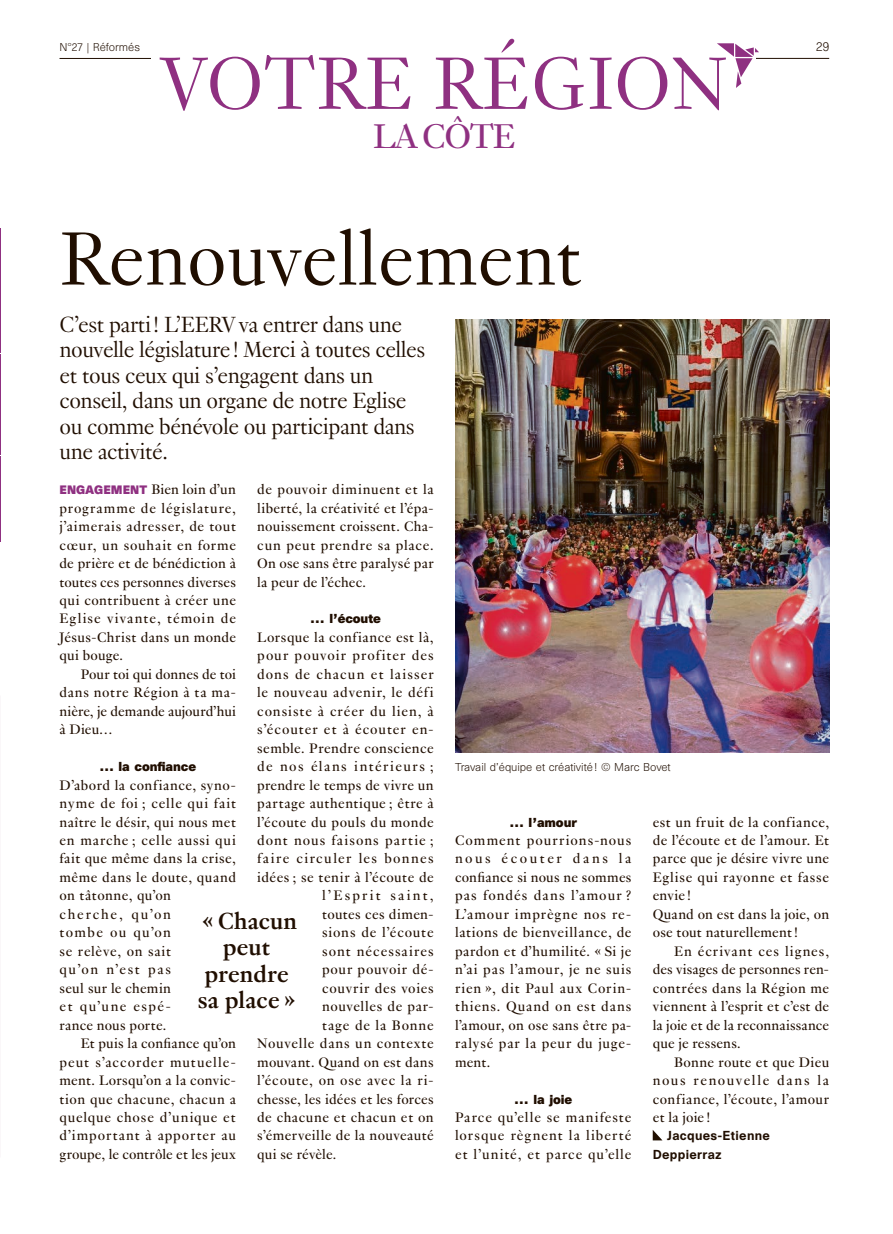
<style>
.page{position:relative;width:893px;height:1234px;background:#fff}
.page>*{position:absolute;margin:0;border:0;box-sizing:border-box;transform-origin:0 0}
.REF_Titres_indd{font:300 82.5px "Genath";color:#200e00}
.REF_Titres_indd-2{font:300 81px "Genath";letter-spacing:.01em;color:#8f3081}
.t1{font:37.5px "Genath";letter-spacing:-.03em;color:#8f3081}
.REF_Exergue_indd{font:700 25.5px/26.2px "Genath";letter-spacing:.01em;color:#200e00;text-align:center}
.REF_Chapeaux_indd{font:300 24px/25.5px "Genath";letter-spacing:-.02em;color:#200e00}
.REF_Texte_indd{font:15px/18.5px "Genath";letter-spacing:.04em;color:#200e00;text-align:justify}
.REF_P2_Rubriques_ind{font:15px/18.5px "Genath";letter-spacing:.04em;color:#200e00;text-align:justify}
.REF_Texte_indd-2{font:15px/18.5px "Genath";letter-spacing:.015em;color:#200e00}
.REF_Texte_indd-3{font:15px "Genath";letter-spacing:.07em;color:#200e00}
.REF_Texte_indd-4{font:15px "Genath";letter-spacing:.065em;color:#200e00}
.REF_Texte_indd-5{font:15px "Genath";letter-spacing:.02em;color:#200e00}
.REF_Texte_indd-6{font:15px "Genath";letter-spacing:.06em;color:#200e00}
.REF_Texte_indd-7{font:15px "Genath";letter-spacing:.09em;color:#200e00}
.REF_Texte_indd-8{font:15px "Genath";letter-spacing:.095em;color:#200e00}
.REF_Texte_indd-9{font:15px "Genath";letter-spacing:.14em;color:#200e00}
.REF_Texte_indd-10{font:15px "Genath";letter-spacing:.01em;color:#200e00}
.REF_Intertitre_indd{font:700 12px "Unica SB";letter-spacing:-.01em;color:#200e00}
.REF_Signatures_indd{font:500 12px "Unica SB";letter-spacing:.03em;color:#200e00}
.t2{font:300 12px "Unica SB";color:#200e00}
.REF_legendes_copyrig{font:300 10.5px "Unica SB";color:#200e00}
.s1{font-family:"Unica SB";font-weight:700;font-size:11.25px;color:#8f3081}
</style>
<div class="page">
<svg style="left:653px;top:1130px;width:9px;height:10px"></svg>
<img style="left:455px;top:319px;width:374px;height:433px">
<hr style="left:0;top:354px;width:1px;height:101px;background:#8f3081">
<hr style="left:0;top:456px;width:1px;height:85px;background:#8f3081">
<hr style="left:0;top:228px;width:1px;height:125px;background:#8f3081">
<hr style="left:60px;top:58px;width:769px;height:1px;background:#200e00">
<div style="left:151px;top:54px;width:605px;height:8px;background:#fff"></div>
<svg style="left:717px;top:43px;width:42px;height:45px"></svg>
<p class="REF_Titres_indd-2" style="left:161px;top:26px;width:569px">VOTRE RÉGION</p>
<p class="REF_legendes_copyrig" style="left:60px;top:41px;width:82px">N°27 | Réformés</p>
<p class="t2" style="left:816px;top:39px;width:15px">29</p>
<p class="t1" style="left:373px;top:110px;width:144px">LA CÔTE</p>
<p class="REF_Titres_indd" style="left:60px;top:200px;width:524px">Renouvellement</p>
<p class="REF_Chapeaux_indd" style="left:60px;top:309px;width:367px">C’est parti ! L’EERV va entrer dans une nouvelle législature ! Merci à toutes celles et tous ceux qui s’engagent dans un conseil, dans un organe de notre Eglise ou comme bénévole ou participant dans une activité.</p>
<p class="REF_P2_Rubriques_ind" style="left:60px;top:479px;width:178px"><span class="s1">ENGAGEMENT</span> Bien loin d’un programme de législature, j’aimerais adresser, de tout cœur, un souhait en forme de prière et de bénédiction à toutes ces personnes diverses qui contribuent à créer une Eglise vivante, témoin de Jésus-Christ dans un monde qui bouge.</p>
<p class="REF_Texte_indd" style="left:60px;top:663px;width:178px;text-indent:21px">Pour toi qui donnes de toi dans notre Région à ta ma&shy;nière, je demande aujourd’hui à Dieu…</p>
<p class="REF_Intertitre_indd" style="left:99px;top:759px;width:98px">… la confiance</p>
<p class="REF_Texte_indd" style="left:60px;top:774px;width:178px;text-align:left">D’abord la confiance, syno&shy;nyme de foi ; celle qui fait naître le désir, qui nous met en marche ; celle aussi qui fait que même dans la crise, même dans le doute, quand on tâtonne, qu’on cherche, qu’on<br>tombe ou qu’on<br>se relève, on sait<br>qu’on n’est pas<br>seul sur le chemin<br>et qu’une espé-<br>rance nous porte.</p>
<p class="REF_Texte_indd" style="left:60px;top:1032px;width:178px;text-indent:21px">Et puis la confiance qu’on peut s’accorder mutuelle&shy;ment. Lorsqu’on a la convic&shy;tion que chacune, chacun a quelque chose d’unique et d’important à apporter au groupe, le contrôle et les jeux</p>
<p class="REF_Texte_indd" style="left:257px;top:479px;width:178px">de pouvoir diminuent et la liberté, la créativité et l’épa&shy;nouissement croissent. Cha&shy;cun peut prendre sa place.<br>On ose sans être paralysé par la peur de l’échec.</p>
<p class="REF_Intertitre_indd" style="left:310px;top:611px;width:72px">… l’écoute</p>
<p class="REF_Texte_indd" style="left:257px;top:626px;width:178px">Lorsque la confiance est là,</p>
<p class="REF_Texte_indd-4" style="left:257px;top:645px;width:178px">pour pouvoir profiter des</p>
<p class="REF_Texte_indd-3" style="left:257px;top:663px;width:178px">dons de chacun et laisser</p>
<p class="REF_Texte_indd" style="left:257px;top:682px;width:178px">le nouveau advenir, le défi</p>
<p class="REF_Texte_indd-6" style="left:257px;top:700px;width:178px">consiste à créer du lien, à</p>
<p class="REF_Texte_indd-4" style="left:257px;top:718px;width:178px">s’écouter et à écouter en-</p>
<p class="REF_Texte_indd" style="left:257px;top:737px;width:178px">semble. Prendre conscience</p>
<p class="REF_Texte_indd-8" style="left:257px;top:755px;width:178px">de nos élans intérieurs ;</p>
<p class="REF_Texte_indd-2" style="left:257px;top:774px;width:178px">prendre le temps de vivre un</p>
<p class="REF_Texte_indd" style="left:257px;top:792px;width:178px">partage authentique ; être à</p>
<p class="REF_Texte_indd" style="left:257px;top:811px;width:178px">l’écoute du pouls du monde</p>
<p class="REF_Texte_indd-3" style="left:257px;top:829px;width:178px">dont nous faisons partie ;</p>
<p class="REF_Texte_indd-7" style="left:257px;top:848px;width:178px">faire circuler les bonnes</p>
<p class="REF_Texte_indd" style="left:257px;top:866px;width:178px">idées ; se tenir à l’écoute de</p>
<p class="REF_Texte_indd-9" style="left:322px;top:884px;width:113px">l’Esprit saint,</p>
<p class="REF_Texte_indd-5" style="left:322px;top:903px;width:113px">toutes ces dimen-</p>
<p class="REF_Texte_indd" style="left:322px;top:922px;width:113px">sions de l’écoute</p>
<p class="REF_Texte_indd-3" style="left:322px;top:940px;width:113px">sont nécessaires</p>
<p class="REF_Texte_indd" style="left:322px;top:958px;width:113px">pour pouvoir dé-</p>
<p class="REF_Texte_indd" style="left:322px;top:977px;width:113px">couvrir des voies</p>
<p class="REF_Texte_indd" style="left:322px;top:995px;width:113px">nouvelles de par-</p>
<p class="REF_Texte_indd" style="left:322px;top:1014px;width:113px">tage de la Bonne</p>
<p class="REF_Texte_indd" style="left:257px;top:1032px;width:178px">Nouvelle dans un contexte</p>
<p class="REF_Texte_indd-5" style="left:257px;top:1051px;width:178px">mouvant. Quand on est dans</p>
<p class="REF_Texte_indd" style="left:257px;top:1069px;width:178px">l’écoute, on ose avec la ri-</p>
<p class="REF_Texte_indd-2" style="left:257px;top:1088px;width:178px">chesse, les idées et les forces</p>
<p class="REF_Texte_indd" style="left:257px;top:1106px;width:178px">de chacune et chacun et on</p>
<p class="REF_Texte_indd" style="left:257px;top:1125px;width:178px">s’émerveille de la nouveauté</p>
<p class="REF_Texte_indd-10" style="left:257px;top:1143px;width:81px">qui se révèle.</p>
<p class="REF_Exergue_indd" style="left:202px;top:905px;width:96px">« Chacun peut</p>
<p class="REF_Exergue_indd" style="left:205px;top:958px;width:85px">prendre</p>
<p class="REF_Exergue_indd" style="left:198px;top:984px;width:99px">sa place »</p>
<p class="REF_legendes_copyrig" style="left:455px;top:760px;width:217px">Travail d’équipe et créativité! © Marc Bovet</p>
<p class="REF_Intertitre_indd" style="left:509px;top:814px;width:69px">… l’amour</p>
<p class="REF_Texte_indd" style="left:455px;top:829px;width:178px">Comment pourrions-nous nous écouter dans la confiance si nous ne sommes pas fondés dans l’amour ?<br>L’amour imprègne nos re&shy;lations de bienveillance, de pardon et d’humilité. « Si je n’ai pas l’amour, je ne suis rien », dit Paul aux Corin&shy;thiens. Quand on est dans l’amour, on ose sans être pa&shy;ralysé par la peur du juge&shy;ment.</p>
<p class="REF_Intertitre_indd" style="left:514px;top:1091px;width:59px">… la joie</p>
<p class="REF_Texte_indd" style="left:455px;top:1106px;width:178px">Parce qu’elle se manifeste lorsque règnent la liberté et l’unité, et parce qu’elle</p>
<p class="REF_Texte_indd" style="left:653px;top:811px;width:178px">est un fruit de la confiance, de l’écoute et de l’amour. Et parce que je désire vivre une Eglise qui rayonne et fasse envie !</p>
<p class="REF_Texte_indd-2" style="left:653px;top:903px;width:178px">Quand on est dans la joie, on ose tout naturellement !</p>
<p class="REF_Texte_indd" style="left:653px;top:940px;width:178px;text-indent:21px">En écrivant ces lignes, des visages de personnes ren&shy;contrées dans la Région me viennent à l’esprit et c’est de la joie et de la reconnaissance que je ressens.</p>
<p class="REF_Texte_indd" style="left:653px;top:1051px;width:178px;text-indent:21px">Bonne route et que Dieu nous renouvelle dans la confiance, l’écoute, l’amour et la joie !</p>
<p class="REF_Signatures_indd" style="left:667px;top:1128px;width:104px">Jacques-Etienne</p>
<p class="REF_Signatures_indd" style="left:653px;top:1146px;width:70px">Deppierraz</p>
</div>
